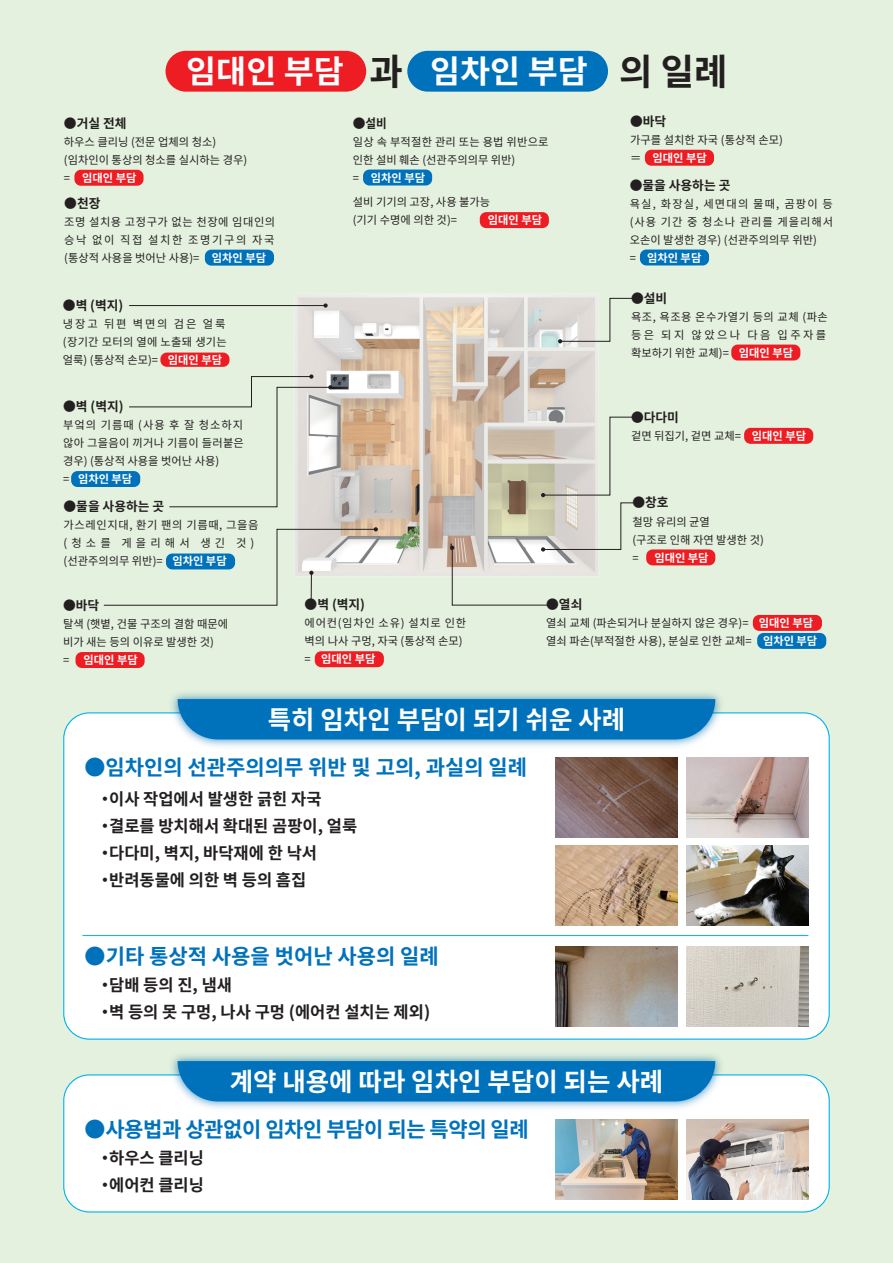
<style>
.page{position:relative;width:893px;height:1263px;background:#e4f1de}
.page>*{position:absolute;margin:0;border:0;box-sizing:border-box;transform-origin:0 0}
.t1{font:700 36.3px "Source Han Sans KR";color:#231f20}
.t2{font:700 31.95px "Source Han Sans KR";color:#fff}
.t3{font:700 25.5px "Source Han Sans KR";color:#fff}
.t4{font:700 21px "Source Han Sans KR";color:#0072bc}
.t5{font:700 21px "Source Han Sans KR";letter-spacing:-.02em;color:#0072bc}
.t6{font:700 16.5px/27px "Source Han Sans KR";color:#231f20}
.t7{font:700 12.75px "Source Han Sans KR";color:#231f20}
.t8{font:11.25px/18px "Source Han Sans KR";letter-spacing:.005em;color:#231f20}
.t9{font:11.25px/18px "Source Han Sans KR";letter-spacing:.025em;color:#231f20}
.t10{font:11.25px/18px "Source Han Sans KR";letter-spacing:.09em;color:#231f20}
.t11{font:11.25px/18px "Source Han Sans KR";letter-spacing:.055em;color:#231f20}
.t12{font:11.25px/18px "Source Han Sans KR";letter-spacing:.05em;color:#231f20}
.t13{font:11.25px/18px "Source Han Sans KR";letter-spacing:.06em;color:#231f20}
.t14{font:700 11.25px "Source Han Sans KR";color:#fff}
.s1{font-weight:700;color:#fff}
</style>
<div class="page">
<div style="left:205px;top:250px;width:69px;height:16px;background:#0072bc;border-radius:6px"></div>
<div style="left:64px;top:1075px;width:765px;height:137px;background:#fff;border-radius:26px"></div>
<div style="left:63px;top:1074px;width:767px;height:138px;border:1px solid #00b2eb;border-radius:26px"></div>
<img style="left:294px;top:294px;width:305px;height:282px">
<div style="left:64px;top:713px;width:765px;height:326px;background:#fff;border-radius:26px"></div>
<div style="left:74px;top:170px;width:70px;height:16px;background:#ee1d23;border-radius:6px"></div>
<div style="left:753px;top:615px;width:69px;height:16px;background:#ee1d23;border-radius:6px"></div>
<div style="left:757px;top:633px;width:69px;height:16px;background:#0072bc;border-radius:6px"></div>
<div style="left:640px;top:250px;width:69px;height:15px;background:#0072bc;border-radius:6px"></div>
<div style="left:160px;top:353px;width:70px;height:14px;background:#ee1d23;border-radius:6px"></div>
<div style="left:645px;top:150px;width:69px;height:16px;background:#ee1d23;border-radius:6px"></div>
<div style="left:363px;top:170px;width:69px;height:15px;background:#0072bc;border-radius:6px"></div>
<div style="left:480px;top:212px;width:69px;height:16px;background:#ee1d23;border-radius:6px"></div>
<div style="left:315px;top:651px;width:69px;height:16px;background:#ee1d23;border-radius:6px"></div>
<div style="left:744px;top:428px;width:69px;height:16px;background:#ee1d23;border-radius:6px"></div>
<div style="left:166px;top:51px;width:200px;height:41px;background:#ee1d23;border-radius:20px"></div>
<div style="left:407px;top:51px;width:201px;height:41px;background:#0072bc;border-radius:20px"></div>
<hr style="left:129px;top:305px;width:197px;height:1px;background:#231f20">
<svg style="left:323px;top:303px;width:5px;height:5px"></svg>
<svg style="left:129px;top:374px;width:203px;height:133px"></svg>
<div style="left:731px;top:345px;width:69px;height:15px;background:#ee1d23;border-radius:6px"></div>
<svg style="left:558px;top:298px;width:79px;height:45px"></svg>
<div style="left:71px;top:471px;width:69px;height:16px;background:#0072bc;border-radius:6px"></div>
<img style="left:555px;top:757px;width:122px;height:80px">
<img style="left:686px;top:757px;width:122px;height:80px">
<img style="left:555px;top:946px;width:122px;height:80px">
<img style="left:555px;top:845px;width:122px;height:80px">
<img style="left:686px;top:845px;width:122px;height:80px">
<hr style="left:82px;top:935px;width:726px;height:1px;background:#00b2eb">
<img style="left:555px;top:1119px;width:122px;height:80px">
<img style="left:686px;top:1119px;width:122px;height:80px">
<img style="left:686px;top:946px;width:122px;height:80px">
<div style="left:646px;top:549px;width:69px;height:16px;background:#ee1d23;border-radius:6px"></div>
<img style="left:165px;top:693px;width:563px;height:54px">
<div style="left:178px;top:699px;width:537px;height:40px;background:#0072bc"></div>
<img style="left:165px;top:1054px;width:563px;height:55px">
<div style="left:178px;top:1061px;width:537px;height:40px;background:#0072bc"></div>
<svg style="left:450px;top:417px;width:187px;height:188px"></svg>
<div style="left:76px;top:652px;width:69px;height:16px;background:#ee1d23;border-radius:6px"></div>
<svg style="left:103px;top:527px;width:275px;height:79px"></svg>
<h1 class="t1" style="left:370px;top:51px;width:35px">과</h1>
<h1 class="t1" style="left:619px;top:51px;width:110px">의 일례</h1>
<h2 class="t2" style="left:186px;top:53px;width:159px">임대인 부담</h2>
<h2 class="t2" style="left:430px;top:53px;width:159px">임차인 부담</h2>
<p class="t7" style="left:64px;top:116px;width:64px">●거실 전체</p>
<p class="t8" style="left:64px;top:133px;width:185px">하우스 클리닝 (전문 업체의 청소) (임차인이 통상의 청소를 실시하는 경우) = <span class="s1">임대인 부담</span></p>
<p class="t7" style="left:64px;top:196px;width:38px">●천장</p>
<p class="t8" style="left:64px;top:213px;width:213px;text-align:justify">조명 설치용 고정구가 없는 천장에 임대인의 승낙 없이 직접 설치한 조명기구의 자국 (통상적 사용을 벗어난 사용)= <span class="s1">임차인 부담</span></p>
<p class="t7" style="left:63px;top:298px;width:62px">●벽 (벽지)</p>
<p class="t9" style="left:63px;top:315px;width:166px">냉장고 뒤편 벽면의 검은 얼룩 (장기간 모터의 열에 노출돼 생기는 얼룩) (통상적 손모)= <span class="s1">임대인 부담</span></p>
<p class="t7" style="left:63px;top:399px;width:62px">●벽 (벽지)</p>
<p class="t9" style="left:63px;top:416px;width:182px">부엌의 기름때 (사용 후 잘 청소하지 않아 그을음이 끼거나 기름이 들러붙은 경우) (통상적 사용을 벗어난 사용)<br>= <span class="s1">임차인 부담</span></p>
<p class="t7" style="left:64px;top:499px;width:102px">●물을 사용하는 곳</p>
<p class="t11" style="left:64px;top:516px;width:196px">가스레인지대, 환기 팬의 기름때, 그을음 (청소를 게을리해서 생긴 것) (선관주의의무 위반)= <span class="s1">임차인 부담</span></p>
<p class="t7" style="left:63px;top:598px;width:38px">●바닥</p>
<p class="t8" style="left:63px;top:615px;width:167px">탈색 (햇볕, 건물 구조의 결함 때문에 비가 새는 등의 이유로 발생한 것)<br>=</p>
<p class="t14" style="left:83px;top:653px;width:56px">임대인 부담</p>
<p class="t7" style="left:353px;top:116px;width:36px">●설비</p>
<p class="t8" style="left:353px;top:133px;width:197px">일상 속 부적절한 관리 또는 용법 위반으로 인한 설비 훼손 (선관주의의무 위반)<br>= <span class="s1">임차인 부담</span></p>
<p class="t8" style="left:353px;top:193px;width:139px">설비 기기의 고장, 사용 불가능 (기기 수명에 의한 것)=</p>
<p class="t14" style="left:488px;top:214px;width:56px">임대인 부담</p>
<p class="t7" style="left:630px;top:114px;width:38px">●바닥</p>
<p class="t8" style="left:630px;top:131px;width:155px">가구를 설치한 자국 (통상적 손모)＝ <span class="s1">임대인 부담</span></p>
<p class="t7" style="left:630px;top:178px;width:102px">●물을 사용하는 곳</p>
<p class="t10" style="left:630px;top:195px;width:205px">욕실, 화장실, 세면대의 물때, 곰팡이 등 (사용 기간 중 청소나 관리를 게을리해서 오손이 발생한 경우) (선관주의의무 위반)<br>= <span class="s1">임차인 부담</span></p>
<p class="t7" style="left:631px;top:291px;width:38px">●설비</p>
<p class="t12" style="left:631px;top:308px;width:198px">욕조, 욕조용 온수가열기 등의 교체 (파손 등은 되지 않았으나 다음 입주자를 확보하기 위한 교체)= <span class="s1">임대인 부담</span></p>
<p class="t7" style="left:631px;top:410px;width:49px">●다다미</p>
<p class="t8" style="left:631px;top:427px;width:177px">겉면 뒤집기, 겉면 교체= <span class="s1">임대인 부담</span></p>
<p class="t7" style="left:632px;top:496px;width:38px">●창호</p>
<p class="t8" style="left:632px;top:513px;width:133px">철망 유리의 균열<br>(구조로 인해 자연 발생한 것) =</p>
<p class="t14" style="left:654px;top:551px;width:56px">임대인 부담</p>
<p class="t7" style="left:305px;top:598px;width:62px">●벽 (벽지)</p>
<p class="t13" style="left:305px;top:615px;width:163px">에어컨(임차인 소유) 설치로 인한 벽의 나사 구멍, 자국 (통상적 손모) = <span class="s1">임대인 부담</span></p>
<p class="t7" style="left:546px;top:597px;width:38px">●열쇠</p>
<p class="t8" style="left:546px;top:614px;width:273px">열쇠 교체 (파손되거나 분실하지 않은 경우)= <span class="s1">임대인 부담 </span>열쇠 파손(부적절한 사용), 분실로 인한 교체= <span class="s1">임차인 부담</span></p>
<h3 class="t3" style="left:268px;top:705px;width:359px">특히 임차인 부담이 되기 쉬운 사례</h3>
<h3 class="t4" style="left:84px;top:756px;width:444px">●임차인의 선관주의의무 위반 및 고의, 과실의 일례</h3>
<h3 class="t6" style="left:84px;top:786px;width:274px">　・이사 작업에서 발생한 긁힌 자국<br>　・결로를 방치해서 확대된 곰팡이, 얼룩　・다다미, 벽지, 바닥재에 한 낙서<br>　・반려동물에 의한 벽 등의 흠집</h3>
<h3 class="t4" style="left:84px;top:944px;width:356px">●기타 통상적 사용을 벗어난 사용의 일례</h3>
<h3 class="t6" style="left:84px;top:971px;width:347px">　・담배 등의 진, 냄새<br>　・벽 등의 못 구멍, 나사 구멍 (에어컨 설치는 제외)</h3>
<h3 class="t3" style="left:230px;top:1067px;width:435px">계약 내용에 따라 임차인 부담이 되는 사례</h3>
<h3 class="t5" style="left:84px;top:1118px;width:446px">●사용법과 상관없이 임차인 부담이 되는 특약의 일례</h3>
<h3 class="t6" style="left:84px;top:1145px;width:121px">　・하우스 클리닝　・에어컨 클리닝</h3>
</div>
